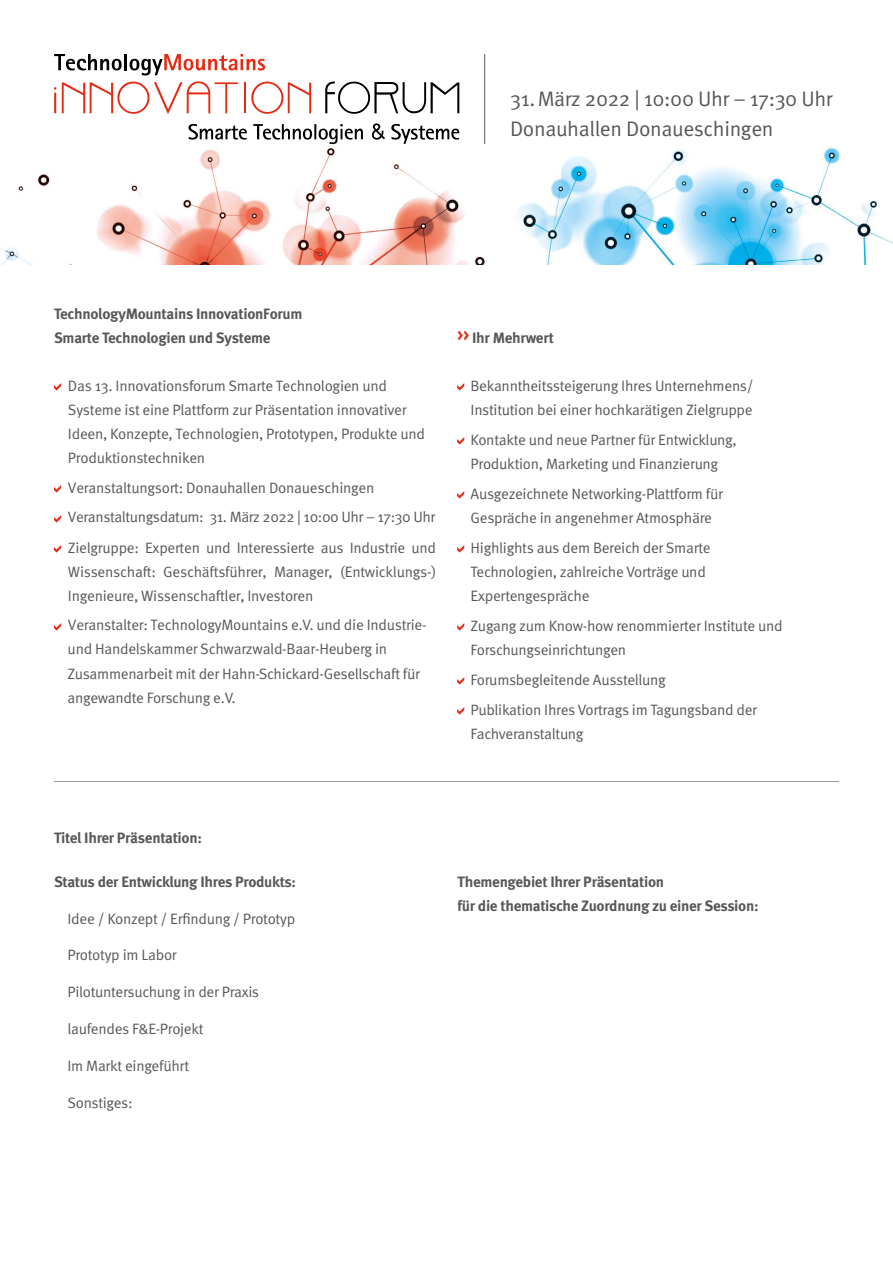
<style>
.page{position:relative;width:893px;height:1263px;background:#fff}
.page>*{position:absolute;margin:0;border:0;box-sizing:border-box;transform-origin:0 0}
.t1{font:21px/29.8px "Meta Pro Norm";letter-spacing:-.02em;color:#575756}
.t2{font:15px/24px "Meta Pro";letter-spacing:-.02em;color:#575756}
.t3{font:15px/24px "Meta Pro Norm";letter-spacing:-.02em;color:#575756}
.t4{font:700 15px/24px "Meta Pro";letter-spacing:-.02em;color:#575756}
.s1{color:#575656}
.s2{color:#e52a13}
</style>
<div class="page">
<img style="left:1px;top:54px;width:892px;height:211px">
<svg style="left:325px;top:81px;width:134px;height:33px"></svg>
<svg style="left:54px;top:54px;width:257px;height:60px"></svg>
<svg style="left:188px;top:123px;width:271px;height:21px"></svg>
<svg style="left:54px;top:383px;width:7px;height:8px"></svg>
<svg style="left:54px;top:485px;width:7px;height:8px"></svg>
<svg style="left:54px;top:515px;width:7px;height:8px"></svg>
<svg style="left:54px;top:545px;width:7px;height:8px"></svg>
<svg style="left:54px;top:623px;width:7px;height:8px"></svg>
<svg style="left:457px;top:383px;width:7px;height:8px"></svg>
<svg style="left:457px;top:437px;width:7px;height:8px"></svg>
<svg style="left:457px;top:491px;width:7px;height:8px"></svg>
<svg style="left:457px;top:545px;width:7px;height:8px"></svg>
<svg style="left:457px;top:623px;width:7px;height:8px"></svg>
<svg style="left:457px;top:677px;width:7px;height:8px"></svg>
<svg style="left:457px;top:707px;width:7px;height:8px"></svg>
<hr style="left:484px;top:54px;width:1px;height:90px;background:#575756">
<hr style="left:54px;top:781px;width:785px;height:1px;background:#9d9d9c">
<h1 class="t1" style="left:510px;top:83px;width:324px">31.März 2022 | 10:00 Uhr – 17:30 Uhr<br>Donauhallen Donaueschingen</h1>
<p class="t4" style="left:54px;top:302px;width:250px">Technolog<span class="s1">yMountains InnovationFo</span>rum<br>Smarte Technologien und Systeme</p>
<p class="t3" style="left:68px;top:373px;width:359px">Das 13. Innovationsforum Smarte Technologien und Systeme ist eine Plattform zur Präsentation innovativer Ideen, Konzepte, Technologien, Prototypen, Produkte und Produktionstechniken</p>
<p class="t3" style="left:68px;top:472px;width:370px;line-height:30px">Veranstaltungsort: Donauhallen Donaueschingen<br>Veranstaltungsdatum: 31. März 2022 | 10:00 Uhr – 17:30 Uhr<br>Zielgruppe: Experten und Interessierte aus Industrie und</p>
<p class="t3" style="left:68px;top:559px;width:370px">Wissenschaft: Geschäftsführer, Manager, (Entwicklungs-)<br>Ingenieure, Wissenschaftler, Investoren</p>
<p class="t2" style="left:67px;top:614px;width:361px">Veranstalter: TechnologyMountains e.V. und die Industrie&shy;und Handelskammer Schwarzwald-Baar-Heuberg in Zusammenarbeit mit der Hahn-Schickard-Gesellschaft für angewandte Forschung e.V.</p>
<p class="t4" style="left:457px;top:326px;width:98px"><span class="s2">&gt;&gt;</span> Ihr Mehrwert</p>
<p class="t2" style="left:471px;top:374px;width:285px">Bekanntheitssteigerung Ihres Unternehmens/<br>Institution bei einer hochkarätigen Zielgruppe</p>
<p class="t2" style="left:471px;top:428px;width:268px">Kontakte und neue Partner für Entwicklung,<br>Produktion, Marketing und Finanzierung</p>
<p class="t2" style="left:471px;top:482px;width:254px">Ausgezeichnete Networking-Plattform für<br>Gespräche in angenehmer Atmosphäre</p>
<p class="t2" style="left:471px;top:536px;width:242px">Highlights aus dem Bereich der Smarte<br>Technologien, zahlreiche Vorträge und<br>Expertengespräche</p>
<p class="t2" style="left:471px;top:614px;width:313px">Zugang zum Know-how renommierter Institute und<br>Forschungseinrichtungen</p>
<p class="t2" style="left:471px;top:665px;width:288px;line-height:30px">Forumsbegleitende Ausstellung<br>Publikation Ihres Vortrags im Tagungsband der</p>
<p class="t2" style="left:471px;top:722px;width:114px">Fachveranstaltung</p>
<p class="t4" style="left:54px;top:826px;width:150px">Titel Ihrer Präsentation:</p>
<p class="t4" style="left:54px;top:870px;width:244px">Status der Entwicklung Ihres Produkts:</p>
<p class="t4" style="left:457px;top:870px;width:303px">Themengebiet Ihrer Präsentation<br>für die thematische Zuordnung zu einer Session:</p>
<p class="t2" style="left:68px;top:907px;width:229px">Idee / Konzept / Erfindung / Prototyp</p>
<p class="t2" style="left:68px;top:943px;width:111px">Prototyp im Labor</p>
<p class="t2" style="left:68px;top:980px;width:193px">Pilotuntersuchung in der Praxis</p>
<p class="t2" style="left:68px;top:1017px;width:138px">laufendes F&amp;E-Projekt</p>
<p class="t2" style="left:68px;top:1054px;width:123px">Im Markt eingeführt</p>
<p class="t2" style="left:68px;top:1091px;width:67px">Sonstiges:</p>
</div>
